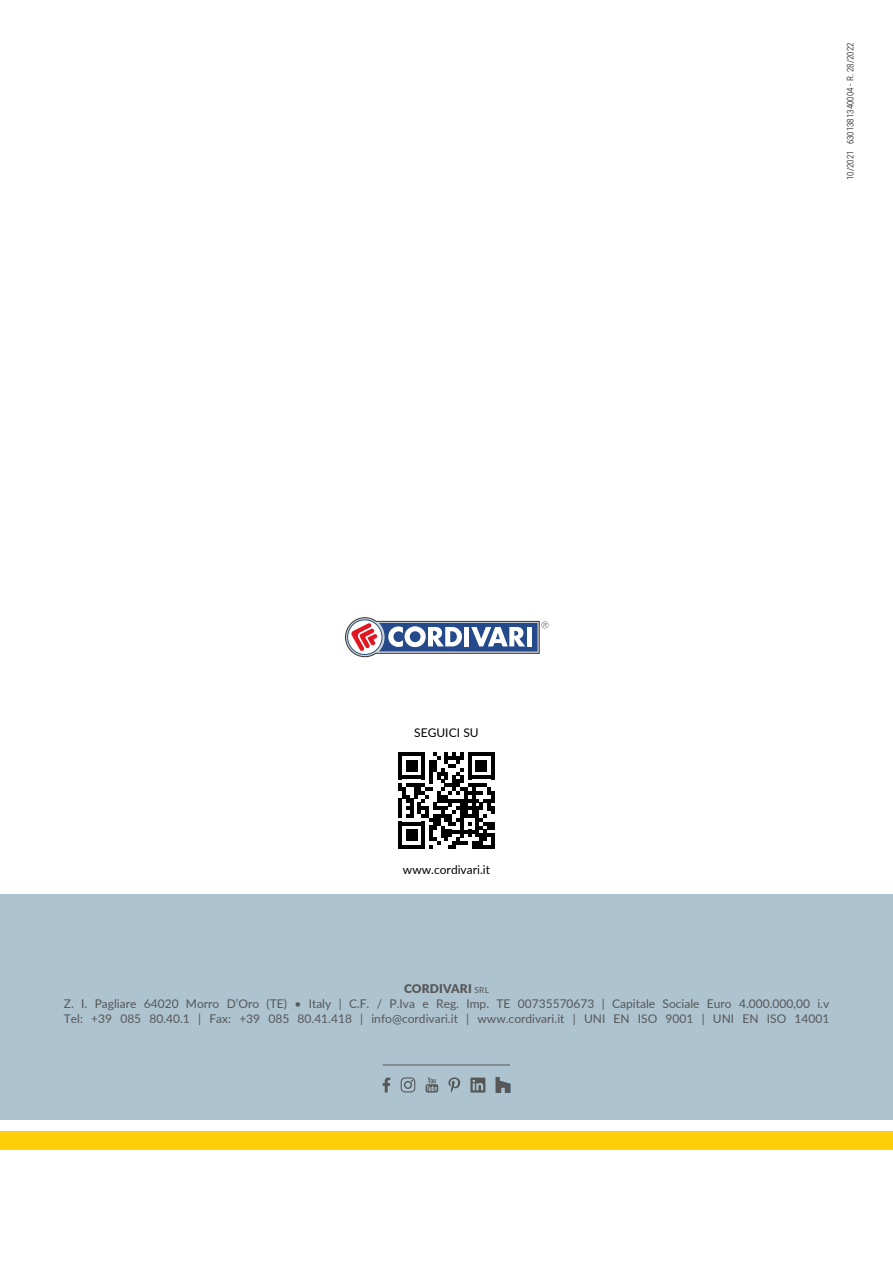
<style>
.page{position:relative;width:893px;height:1263px;background:#fff}
.page>*{position:absolute;margin:0;border:0;box-sizing:border-box;transform-origin:0 0}
.t1{font:12px/15px "Lato";color:#575756;text-align:center}
.t2{font:12px "Lato";color:#000}
.t3{font:300 9px "Roboto Condensed";color:#000}
.s1{font-weight:900}
.s2{font-size:8.4px}
</style>
<div class="page">
<svg style="left:345px;top:617px;width:203px;height:40px"></svg>
<div style="left:0;top:894px;width:893px;height:226px;background:#adc3d0"></div>
<div style="left:0;top:1131px;width:893px;height:18px;background:#ffd00a"></div>
<hr style="left:383px;top:1064px;width:127px;height:1px;background:#575756">
<div style="left:401px;top:1077px;width:14px;height:15px;border:1px solid #575756;border-radius:4px"></div>
<div style="left:404px;top:1081px;width:8px;height:8px;border:1px solid #575756;border-radius:50%"></div>
<svg style="left:383px;top:1077px;width:7px;height:15px"></svg>
<svg style="left:426px;top:1077px;width:12px;height:15px"></svg>
<svg style="left:448px;top:1077px;width:12px;height:15px"></svg>
<svg style="left:470px;top:1077px;width:15px;height:15px"></svg>
<svg style="left:496px;top:1077px;width:14px;height:16px"></svg>
<svg style="left:398px;top:752px;width:97px;height:97px"></svg>
<hr style="left:491px;top:833px;width:4px;height:16px;background:#000">
<p class="t3" style="left:845px;top:180px;width:139px;rotate:-90deg">10/2021 6301381340004 - R. 28/2022</p>
<p class="t2" style="left:414px;top:725px;width:66px">SEGUICI SU</p>
<p class="t2" style="left:403px;top:862px;width:89px">www.cordivari.it</p>
<p class="t1" style="left:64px;top:980px;width:767px"><span class="s1">CORDIVARI</span> <span class="s2">SRL<br></span>Z. I. Pagliare 64020 Morro D’Oro (TE) • Italy | C.F. / P.Iva e Reg. Imp. TE 00735570673 | Capitale Sociale Euro 4.000.000,00 i.v<br>Tel: +39 085 80.40.1 | Fax: +39 085 80.41.418 | info@cordivari.it | www.cordivari.it | UNI EN ISO 9001 | UNI EN ISO 14001</p>
</div>
